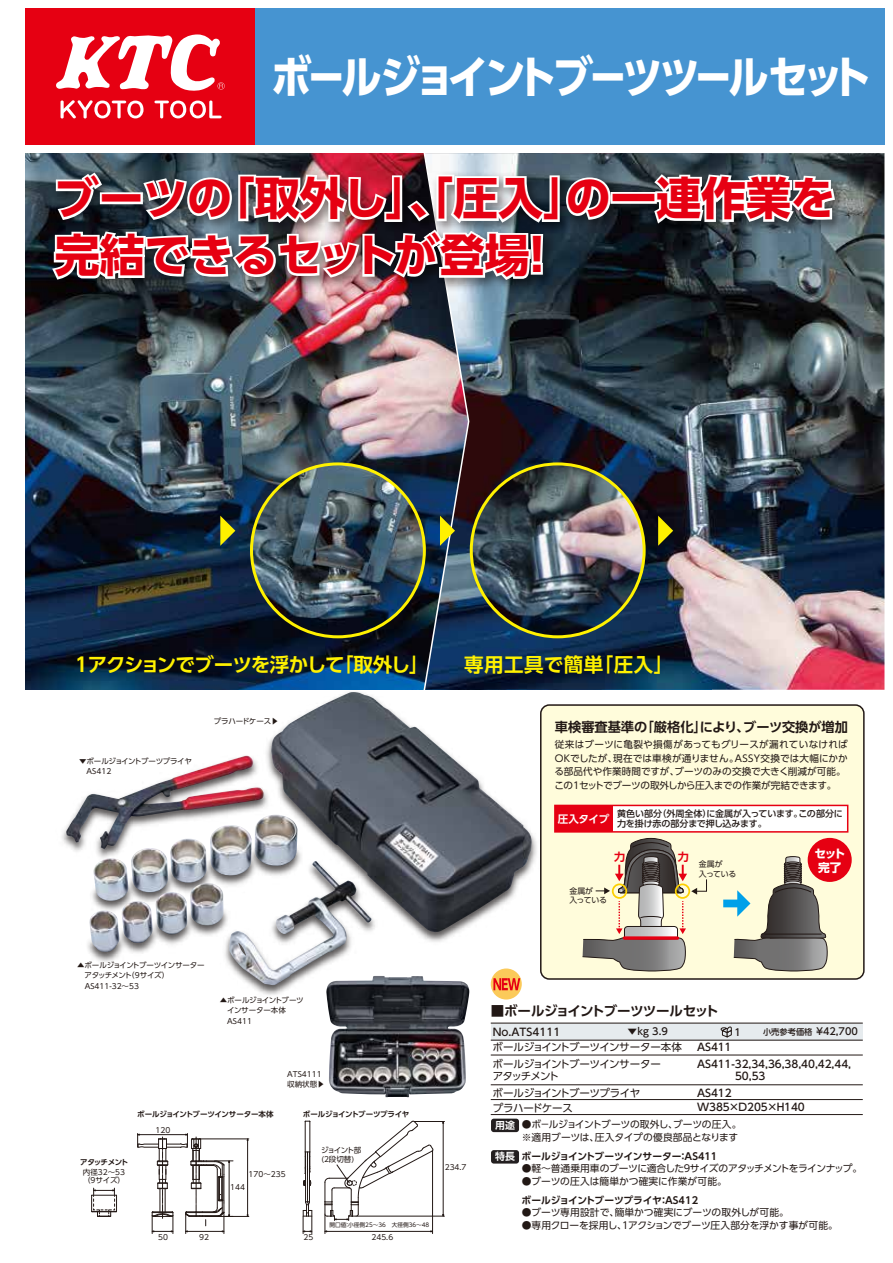
<style>
.page{position:relative;width:893px;height:1263px;background:#fff}
.page>*{position:absolute;margin:0;border:0;box-sizing:border-box;transform-origin:0 0}
.t1{font:700 45px/57px "UD Shin Go Pro";letter-spacing:-.005em;color:#e60012}
.t2{font:700 45px "UD Shin Go Pro";letter-spacing:-.095em;color:#fff;scale:.91 1}
.t3{font:700 19.5px "UD Shin Go Pro De";letter-spacing:-.05em;color:#fff100}
.t4{font:700 19.5px "UD Shin Go Pro De";letter-spacing:.025em;color:#fff100}
.t5{font:700 13.5px "UD Shin Go Pro De";letter-spacing:-.04em;color:#221815}
.t6{font:700 13.2px "UD Shin Go Pro De";color:#221815}
.t7{font:700 11.7px/13.6px "UD Shin Go Pro";color:#fff;text-align:center}
.t8{font:700 11.1px "UD Shin Go Pro De";color:#e60012}
.t9{font:500 10.5px/12px "UD Shin Go Pro";letter-spacing:-.005em;color:#221815}
.t10{font:10.5px/12px "UD Shin Go Pro";letter-spacing:-.045em;color:#221815}
.t11{font:10.5px "UD Shin Go Pro";letter-spacing:-.02em;color:#221815}
.t12{font:700 10.5px "UD Shin Go Pro De";letter-spacing:-.03em;color:#fff}
.t13{font:9.75px/12.8px "UD Shin Go Pro";letter-spacing:-.01em;color:#221815}
.t14{font:9.75px "UD Shin Go Pro";letter-spacing:.01em;color:#221815}
.t15{font:700 9.75px "UD Shin Go Pro De";letter-spacing:-.04em;color:#221815}
.t16{font:9.75px "UD Shin Go Pro";letter-spacing:-.045em;color:#221815}
.t17{font:500 9.75px "UD Shin Go Pro";color:#221815}
.t18{font:9.6px/13.5px "UD Shin Go Pro";letter-spacing:.005em;color:#221815}
.t19{font:500 9px/10.5px "UD Shin Go Pro";letter-spacing:-.01em;color:#221815}
.t20{font:7.95px/9.8px "UD Shin Go Pro";letter-spacing:-.025em;color:#221815}
.t21{font:7.5px/10.5px "UD Shin Go Pro";letter-spacing:-.005em;color:#221815}
.t22{font:7.5px/10.5px "UD Shin Go Pro";letter-spacing:-.04em;color:#221815}
.t23{font:700 7.5px "UD Shin Go Pro De";letter-spacing:-.035em;color:#221815}
.t24{font:7.5px/10.5px "UD Shin Go Pro";letter-spacing:-.025em;color:#221815}
.t25{font:7.5px/10.5px "UD Shin Go Pro";letter-spacing:-.035em;color:#221815}
.t26{font:7.5px/9px "UD Shin Go Pro";letter-spacing:-.11em;color:#221815}
.t27{font:700 7.5px "UD Shin Go Pro De";letter-spacing:-.09em;color:#221815}
.t28{font:5.7px "UD Shin Go Pro";color:#221815}
.s1{font-size:8.25px}
.s2{font-family:"UD Shin Go Pro De";font-weight:700;font-size:9.9px;color:#fff}
.s3{font-size:9.9px;color:#fff}
</style>
<div class="page">
<img style="left:26px;top:153px;width:23px;height:490px">
<img style="left:614px;top:153px;width:270px;height:537px">
<div style="left:541px;top:705px;width:323px;height:274px;background:#fffcdb;border-radius:9px"></div>
<div style="left:540px;top:704px;width:325px;height:276px;border:2px solid #221815;border-radius:9px"></div>
<div style="left:26px;top:9px;width:858px;height:136px;background:#4694d1"></div>
<div style="left:26px;top:9px;width:229px;height:136px;background:#e60012"></div>
<svg style="left:61px;top:100px;width:83px;height:19px"></svg>
<svg style="left:154px;top:100px;width:68px;height:18px"></svg>
<svg style="left:56px;top:34px;width:169px;height:57px"></svg>
<div style="left:491px;top:1118px;width:28px;height:14px;background:#231f20;border-radius:3px"></div>
<div style="left:491px;top:1150px;width:28px;height:13px;background:#231f20;border-radius:3px"></div>
<img style="left:42px;top:163px;width:813px;height:146px">
<div style="left:611px;top:192px;width:46px;height:12px;border:4px solid #fff"></div>
<svg style="left:651px;top:171px;width:187px;height:56px"></svg>
<img style="left:329px;top:1044px;width:137px;height:53px">
<div style="left:491px;top:1023px;width:372px;height:17px;background:#e6ebee"></div>
<hr style="left:491px;top:1055px;width:372px;height:1px;background:#221815">
<hr style="left:491px;top:1114px;width:372px;height:1px;background:#221815">
<svg style="left:721px;top:1027px;width:11px;height:11px"></svg>
<hr style="left:491px;top:1023px;width:372px;height:1px;background:#221815">
<hr style="left:491px;top:1040px;width:372px;height:1px;background:#221815">
<hr style="left:491px;top:1084px;width:372px;height:1px;background:#221815">
<hr style="left:491px;top:1099px;width:372px;height:1px;background:#221815">
<img style="left:471px;top:464px;width:173px;height:173px;border-radius:86px">
<img style="left:49px;top:153px;width:565px;height:537px">
<svg style="left:658px;top:516px;width:15px;height:30px"></svg>
<div style="left:554px;top:805px;width:294px;height:28px;background:#fff;border:2px solid #e60012"></div>
<div style="left:808px;top:838px;width:44px;height:44px;background:#e60012;border-radius:50%"></div>
<svg style="left:585px;top:837px;width:122px;height:135px"></svg>
<div style="left:723px;top:899px;width:16px;height:8px;background:#00a0e9"></div>
<svg style="left:733px;top:856px;width:94px;height:116px"></svg>
<div style="left:555px;top:805px;width:57px;height:27px;background:#e60012"></div>
<hr style="left:247px;top:1139px;width:1px;height:77px;background:#221815">
<hr style="left:205px;top:1216px;width:44px;height:1px;background:#221815">
<hr style="left:200px;top:1138px;width:49px;height:1px;background:#221815">
<hr style="left:305px;top:1122px;width:1px;height:30px;background:#221815">
<hr style="left:310px;top:1122px;width:1px;height:30px;background:#221815">
<hr style="left:443px;top:1121px;width:1px;height:95px;background:#221815">
<hr style="left:414px;top:1121px;width:30px;height:1px;background:#221815">
<hr style="left:357px;top:1216px;width:87px;height:1px;background:#221815">
<svg style="left:137px;top:1133px;width:96px;height:100px"></svg>
<svg style="left:302px;top:1152px;width:11px;height:81px"></svg>
<svg style="left:91px;top:1188px;width:26px;height:29px"></svg>
<svg style="left:324px;top:1121px;width:110px;height:112px"></svg>
<img style="left:25px;top:643px;width:560px;height:401px">
<img style="left:66px;top:692px;width:466px;height:242px">
<h1 class="t2" style="left:271px;top:40px;width:662px">ボールジョイントブーツツールセット</h1>
<h1 class="t1" style="left:54px;top:169px;width:783px">ブーツの「取外し」、「圧入」の一連作業を完結できるセットが登場！</h1>
<h2 class="t3" style="left:75px;top:648px;width:355px">1アクションでブーツを浮かして「取外し」</h2>
<h2 class="t4" style="left:464px;top:648px;width:211px">専用工具で簡単「圧入」</h2>
<p class="t25" style="left:79px;top:755px;width:114px">▼ボールジョイントブーツプライヤ　AS412</p>
<p class="t21" style="left:214px;top:716px;width:66px">プラハードケース▶</p>
<p class="t22" style="left:77px;top:959px;width:129px">▲ボールジョイントブーツインサーター　アタッチメント（9サイズ）　AS411-32～53</p>
<p class="t24" style="left:220px;top:994px;width:86px">▲ボールジョイントブーツ　インサーター本体　AS411</p>
<p class="t27" style="left:80px;top:1156px;width:50px">アタッチメント</p>
<p class="t21" style="left:83px;top:1167px;width:44px;line-height:8.6px">内径32～53（9サイズ）</p>
<p class="t21" style="left:287px;top:1068px;width:39px">ATS4111収納状態▶</p>
<p class="t23" style="left:137px;top:1108px;width:138px">ボールジョイントブーツインサーター本体</p>
<p class="t23" style="left:303px;top:1108px;width:108px">ボールジョイントブーツプライヤ</p>
<p class="t26" style="left:321px;top:1145px;width:42px">ジョイント部(２段切替)</p>
<p class="t21" style="left:156px;top:1124px;width:16px">120</p>
<p class="t21" style="left:249px;top:1169px;width:39px">170～235</p>
<p class="t21" style="left:230px;top:1181px;width:16px">144</p>
<p class="t28" style="left:330px;top:1220px;width:101px">開口値：小径側25～36　大径側36～48</p>
<p class="t21" style="left:158px;top:1232px;width:11px">50</p>
<p class="t21" style="left:199px;top:1232px;width:11px">92</p>
<p class="t21" style="left:304px;top:1232px;width:11px">25</p>
<p class="t21" style="left:371px;top:1232px;width:23px">245.6</p>
<p class="t21" style="left:445px;top:1161px;width:23px">234.7</p>
<h3 class="t6" style="left:555px;top:716px;width:295px">車検審査基準の「厳格化」により、ブーツ交換が増加</h3>
<p class="t18" style="left:554px;top:738px;width:295px">従来はブーツに亀裂や損傷があってもグリースが漏れていなければOKでしたが、現在では車検が通りません。ASSY交換では大幅にかかる部品代や作業時間ですが、ブーツのみの交換で大きく削減が可能。この1セットでブーツの取外しから圧入までの作業が完結できます。</p>
<p class="t12" style="left:558px;top:810px;width:53px">圧入タイプ</p>
<p class="t19" style="left:617px;top:808px;width:227px">黄色い部分（外周全体）に金属が入っています。この部分に力を掛け赤の部分まで押し込みます。</p>
<p class="t8" style="left:614px;top:848px;width:13px">力</p>
<p class="t8" style="left:678px;top:848px;width:13px">力</p>
<p class="t20" style="left:569px;top:886px;width:39px">金属が<br>入っている</p>
<p class="t20" style="left:699px;top:859px;width:39px">金属が<br>入っている</p>
<p class="t7" style="left:814px;top:847px;width:33px">セット完了</p>
<h3 class="t5" style="left:491px;top:1000px;width:229px">■ボールジョイントブーツツールセット</h3>
<p class="t9" style="left:697px;top:1041px;width:36px">AS411</p>
<p class="t10" style="left:493px;top:1058px;width:170px">ボールジョイントブーツインサーターアタッチメント</p>
<p class="t9" style="left:697px;top:1058px;width:156px">AS411-32,34,36,38,40,42,44,　　　 50,53</p>
<p class="t11" style="left:493px;top:1099px;width:82px">プラハードケース</p>
<p class="t9" style="left:697px;top:1101px;width:109px">W385×D205×H140</p>
<p class="t9" style="left:493px;top:1025px;width:69px">No.ATS4111</p>
<p class="t17" style="left:628px;top:1024px;width:42px">▼kg 3.9</p>
<p class="t17" style="left:734px;top:1024px;width:8px">1</p>
<p class="t17" style="left:763px;top:1024px;width:96px"><span class="s1">小売参考価格</span> ￥42,700</p>
<p class="t10" style="left:493px;top:1041px;width:191px">ボールジョイントブーツインサーター本体</p>
<p class="t10" style="left:493px;top:1086px;width:149px">ボールジョイントブーツプライヤ</p>
<p class="t9" style="left:697px;top:1086px;width:36px">AS412</p>
<p class="t13" style="left:522px;top:1118px;width:221px;text-indent:-27px"><span class="s2">用途</span> ●ボ－ルジョイントブーツの取外し、ブーツの圧入。※適用ブーツは、圧入タイプの優良部品となります</p>
<p class="t15" style="left:495px;top:1148px;width:225px"><span class="s3">特長</span> ボールジョイントブーツインサーター：ＡＳ４１１</p>
<p class="t16" style="left:522px;top:1161px;width:342px">●軽～普通乗用車のブーツに適合した９サイズのアタッチメントをラインナップ。</p>
<p class="t14" style="left:522px;top:1173px;width:207px">●ブーツの圧入は簡単かつ確実に作業が可能。</p>
<p class="t15" style="left:521px;top:1192px;width:178px">ボールジョイントブーツプライヤ：ＡＳ４12</p>
<p class="t14" style="left:522px;top:1205px;width:269px">●ブーツ専用設計で、簡単かつ確実にブーツの取外しが可能。</p>
<p class="t13" style="left:522px;top:1219px;width:318px">●専用クローを採用し、１アクションでブーツ圧入部分を浮かす事が可能。</p>
</div>
